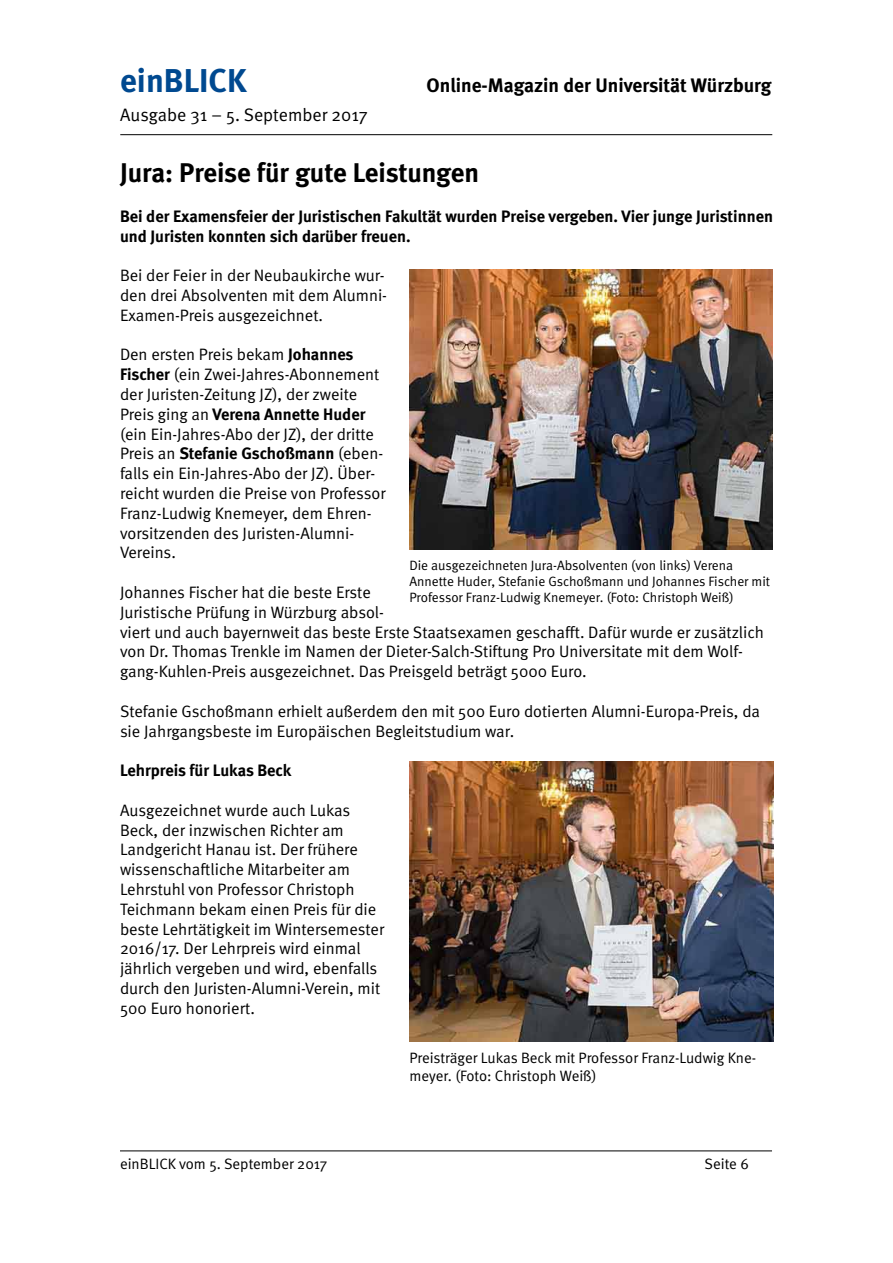
<style>
.page{position:relative;width:893px;height:1263px;background:#fff}
.page>*{position:absolute;margin:0;border:0;box-sizing:border-box;transform-origin:0 0}
.t1{font:700 33px "Meta";color:#004990}
.t2{font:700 27px "Meta";color:#000}
.t3{font:700 19.5px "Meta";color:#000}
.t4{font:18px "Meta Normal";color:#000}
.t5{font:16.5px/19.8px "Meta Normal";color:#000}
.t6{font:700 16.5px/19.8px "Meta";color:#000}
.t7{font:15px/18px "Meta Normal";color:#000}
.t8{font:13.5px/16.2px "Meta Normal";color:#000}
.s1{font-family:"Meta";font-weight:700}
.s2{font-family:"Meta Normal";font-weight:400}
</style>
<div class="page">
<hr style="left:120px;top:134px;width:652px;height:1px;background:#000">
<hr style="left:120px;top:1150px;width:652px;height:1px;background:#000">
<img style="left:409px;top:269px;width:364px;height:281px">
<img style="left:410px;top:761px;width:363px;height:281px">
<h1 class="t1" style="left:120px;top:61px;width:128px">einBLICK</h1>
<p class="t3" style="left:427px;top:74px;width:346px">Online-Magazin der Universität Würzburg</p>
<p class="t4" style="left:120px;top:105px;width:249px">Ausgabe 31 – 5. September 2017</p>
<h2 class="t2" style="left:120px;top:157px;width:361px">Jura: Preise für gute Leistungen</h2>
<p class="t6" style="left:120px;top:206px;width:654px">Bei der Examensfeier der Juristischen Fakultät wurden Preise vergeben. Vier junge Juristinnen und Juristen konnten sich darüber freuen.</p>
<p class="t5" style="left:120px;top:265px;width:269px">Bei der Feier in der Neubaukirche wur&shy;den drei Absolventen mit dem Alumni-<br>Examen-Preis ausgezeichnet.</p>
<p class="t5" style="left:120px;top:344px;width:261px">Den ersten Preis bekam <span class="s1">Johannes<br>Fischer</span> (ein Zwei-Jahres-Abonnement der Juristen-Zeitung JZ), der zweite</p>
<p class="t6" style="left:120px;top:404px;width:247px"><span class="s2">Preis ging an</span> Verena Annette Huder</p>
<p class="t5" style="left:120px;top:424px;width:255px">(ein Ein-Jahres-Abo der JZ), der dritte</p>
<p class="t6" style="left:120px;top:443px;width:265px"><span class="s2">Preis an</span> Stefanie Gschoßmann <span class="s2">(eben-</span></p>
<p class="t5" style="left:120px;top:463px;width:267px">falls ein Ein-Jahres-Abo der JZ). Über&shy;reicht wurden die Preise von Professor<br>Franz-Ludwig Knemeyer, dem Ehren&shy;vorsitzenden des Juristen-Alumni-<br>Vereins.</p>
<p class="t5" style="left:120px;top:582px;width:645px">Johannes Fischer hat die beste Erste<br>Juristische Prüfung in Würzburg absol-<br>viert und auch bayernweit das beste Erste Staatsexamen geschafft. Dafür wurde er zusätzlich von Dr. Thomas Trenkle im Namen der Dieter-Salch-Stiftung Pro Universitate mit dem Wolf&shy;gang-Kuhlen-Preis ausgezeichnet. Das Preisgeld beträgt 5000 Euro.</p>
<p class="t5" style="left:120px;top:701px;width:642px">Stefanie Gschoßmann erhielt außerdem den mit 500 Euro dotierten Alumni-Europa-Preis, da sie Jahrgangsbeste im Europäischen Begleitstudium war.</p>
<p class="t6" style="left:120px;top:760px;width:173px">Lehrpreis für Lukas Beck</p>
<p class="t5" style="left:120px;top:800px;width:266px">Ausgezeichnet wurde auch Lukas Beck, der inzwischen Richter am Landgericht Hanau ist. Der frühere wissenschaftliche Mitarbeiter am Lehrstuhl von Professor Christoph Teichmann bekam einen Preis für die beste Lehrtätigkeit im Wintersemester 2016/17. Der Lehrpreis wird einmal jährlich vergeben und wird, ebenfalls durch den Juristen-Alumni-Verein, mit 500 Euro honoriert.</p>
<p class="t8" style="left:409px;top:557px;width:362px">Die ausgezeichneten Jura-Absolventen (von links) Verena<br>Annette Huder, Stefanie Gschoßmann und Johannes Fischer mit<br>Professor Franz-Ludwig Knemeyer. (Foto: Christoph Weiß)</p>
<p class="t7" style="left:409px;top:1048px;width:348px">Preisträger Lukas Beck mit Professor Franz-Ludwig Kne&shy;meyer. (Foto: Christoph Weiß)</p>
<p class="t7" style="left:120px;top:1154px;width:209px">einBLICK vom 5. September 2017</p>
<p class="t7" style="left:705px;top:1154px;width:46px">Seite 6</p>
</div>
